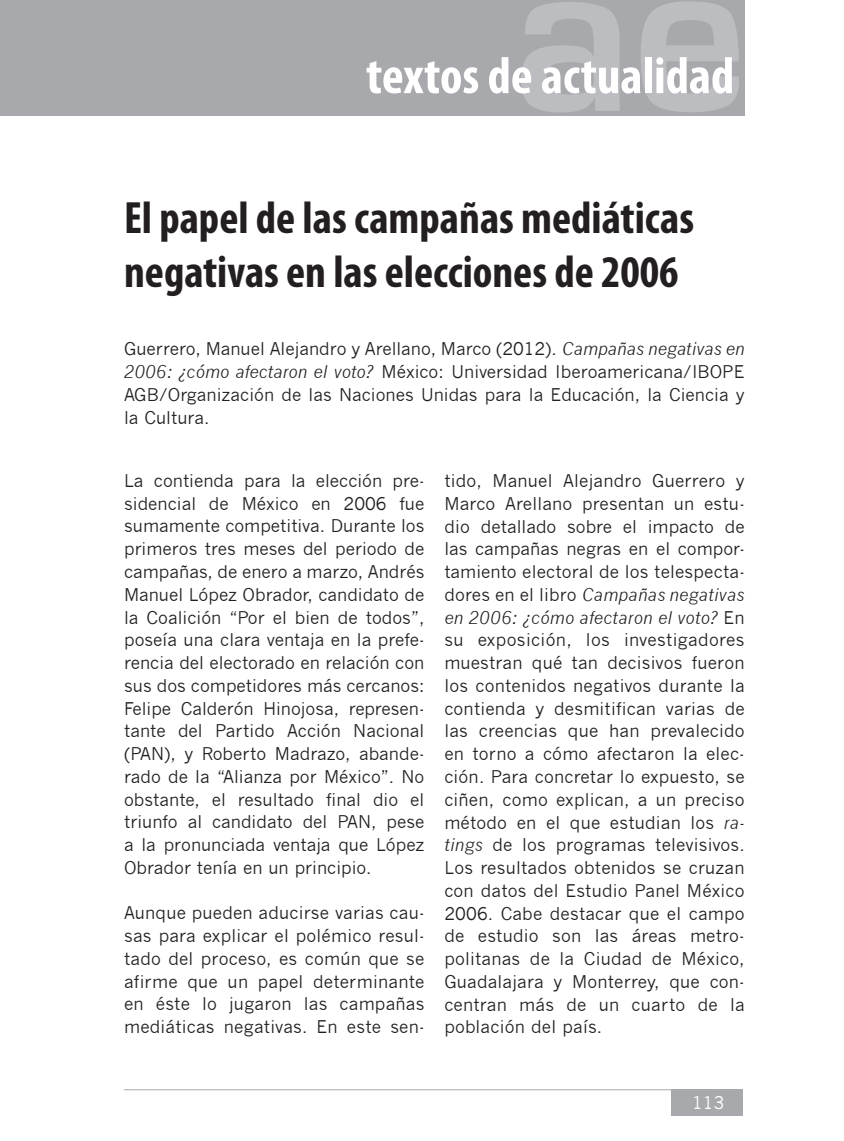
<style>
.page{position:relative;width:844px;height:1141px;background:#fff}
.page>*{position:absolute;margin:0;border:0;box-sizing:border-box;transform-origin:0 0}
.t1{font:700 condensed 45.5px/54.6px "Myriad Pro";color:#231f20}
.t2{font:17.15px/22.8px "News Gothic";color:#231f20;text-align:justify}
.t3{font:17.15px "News Gothic";color:#fff}
.s1{font-style:italic}
</style>
<div class="page">
<hr style="left:124px;top:1089px;width:618px;height:1px;background:#a8a9ad">
<div style="left:671px;top:1090px;width:71px;height:26px;background:#a8a9ad"></div>
<div style="left:0;top:0;width:744px;height:115px;background:#a8a9ad"></div>
<svg style="left:366px;top:61px;width:112px;height:33px"></svg>
<svg style="left:489px;top:1px;width:249px;height:111px"></svg>
<h1 class="t1" style="left:124px;top:189px;width:571px">El papel de las campañas mediáticas negativas en las elecciones de 2006</h1>
<p class="t2" style="left:124px;top:338px;width:622px">Guerrero, Manuel Alejandro y Arellano, Marco (2012). <span class="s1">Campañas negativas en 2006: ¿cómo afectaron el voto?</span> México: Universidad Iberoamericana/IBOPE AGB/Organización de las Naciones Unidas para la Educación, la Ciencia y la Cultura.</p>
<p class="t2" style="left:124px;top:469px;width:302px">La contienda para la elección pre&shy;sidencial de México en 2006 fue sumamente competitiva. Durante los primeros tres meses del periodo de campañas, de enero a marzo, Andrés Manuel López Obrador, candidato de la Coalición “Por el bien de todos”, poseía una clara ventaja en la prefe&shy;rencia del electorado en relación con sus dos competidores más cercanos:<br>Felipe Calderón Hinojosa, represen&shy;tante del Partido Acción Nacional (PAN), y Roberto Madrazo, abande&shy;rado de la “Alianza por México”. No obstante, el resultado final dio el triunfo al candidato del PAN, pese a la pronunciada ventaja que López Obrador tenía en un principio.</p>
<p class="t2" style="left:124px;top:902px;width:302px">Aunque pueden aducirse varias cau&shy;sas para explicar el polémico resul&shy;tado del proceso, es común que se afirme que un papel determinante en éste lo jugaron las campañas mediáticas negativas. En este sen-</p>
<p class="t2" style="left:444px;top:470px;width:302px">tido, Manuel Alejandro Guerrero y Marco Arellano presentan un estu&shy;dio detallado sobre el impacto de las campañas negras en el compor&shy;tamiento electoral de los telespecta&shy;dores en el libro <span class="s1">Campañas negativas en 2006: ¿cómo afectaron el voto?</span> En su exposición, los investigadores muestran qué tan decisivos fueron los contenidos negativos durante la contienda y desmitifican varias de las creencias que han prevalecido en torno a cómo afectaron la elec&shy;ción. Para concretar lo expuesto, se ciñen, como explican, a un preciso método en el que estudian los <span class="s1">ra&shy;tings</span> de los programas televisivos.<br>Los resultados obtenidos se cruzan con datos del Estudio Panel México 2006. Cabe destacar que el campo de estudio son las áreas metro&shy;politanas de la Ciudad de México, Guadalajara y Monterrey, que con&shy;centran más de un cuarto de la población del país.</p>
<p class="t3" style="left:692px;top:1093px;width:34px">113</p>
</div>
